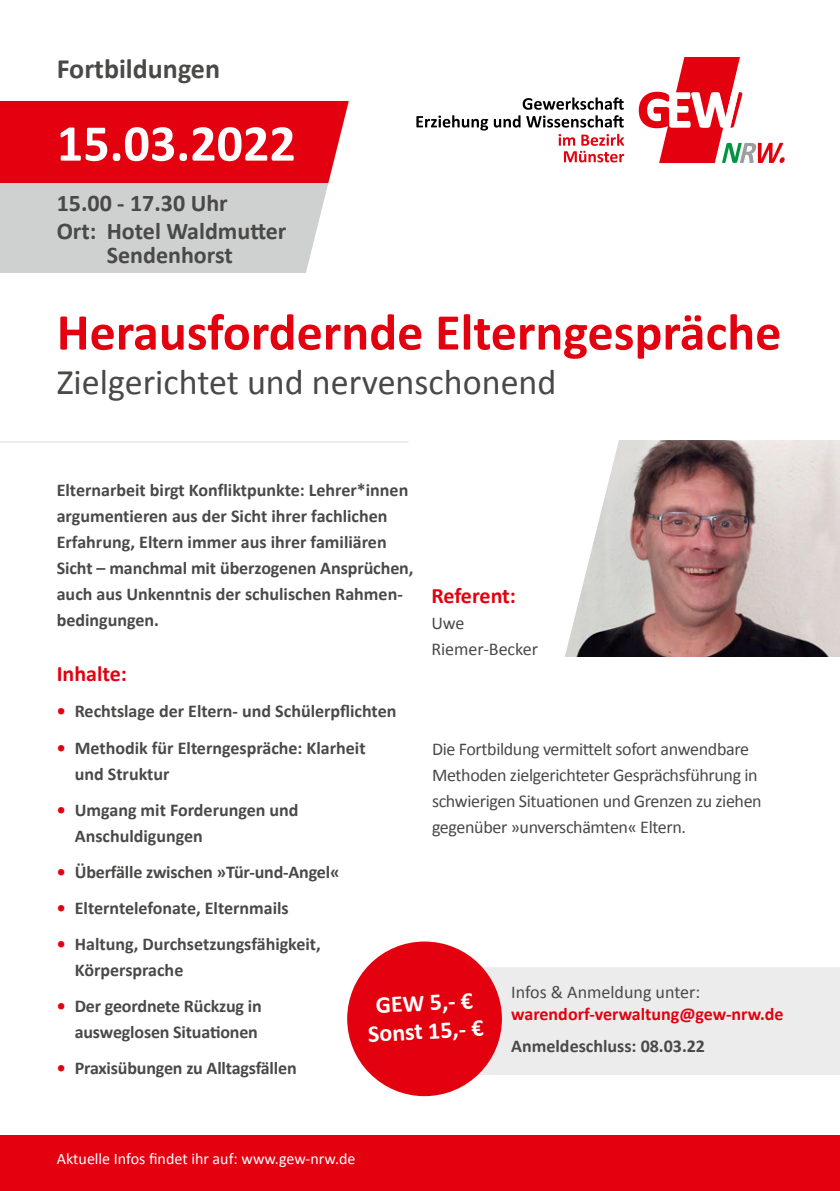
<style>
.page{position:relative;width:840px;height:1191px;background:#fff}
.page>*{position:absolute;margin:0;border:0;box-sizing:border-box;transform-origin:0 0}
.t1{font:700 52px "Calibri";color:#e3000f}
.t2{font:700 52px "Calibri";color:#fff}
.t3{font:36px "Calibri";color:#494948}
.t4{font:700 28px "Calibri";color:#494948}
.t5{font:700 24px/28px "Calibri";color:#494948}
.t6{font:700 24px/28.4px "Calibri";color:#fff;text-align:center}
.t7{font:700 22px "Calibri";color:#e3000f}
.t8{font:700 18px/26px "Calibri";color:#494948}
.t9{font:18px/26px "Calibri";letter-spacing:-.02em;color:#494948}
.t10{font:18px/26px "Calibri";color:#494948}
.t11{font:700 18px "Calibri";color:#e3000f}
.t12{font:16px "Calibri";color:#fff}
.s1{color:#e3000f}
</style>
<div class="page">
<div style="left:0;top:183px;width:366px;height:89px;background:#cfd0d0"></div>
<div style="left:0;top:102px;width:367px;height:81px;background:#e3000f"></div>
<svg style="left:303px;top:101px;width:64px;height:172px;fill:#fff"></svg>
<svg style="left:638px;top:57px;width:146px;height:106px"></svg>
<svg style="left:416px;top:97px;width:208px;height:65px"></svg>
<div style="left:0;top:1135px;width:839px;height:56px;background:#e3000f"></div>
<img style="left:647px;top:441px;width:192px;height:215px">
<svg style="left:565px;top:440px;width:82px;height:217px"></svg>
<div style="left:477px;top:967px;width:362px;height:108px;background:#ececed"></div>
<div style="left:347px;top:941px;width:154px;height:155px;background:#e3000f;border-radius:50%"></div>
<hr style="left:0;top:441px;width:408px;height:2px;background:#ececed">
<h3 class="t4" style="left:57px;top:49px;width:165px">Fortbildungen</h3>
<h1 class="t2" style="left:57px;top:107px;width:240px">15.03.2022</h1>
<h3 class="t5" style="left:57px;top:188px;width:231px">15.00 - 17.30 Uhr<br>Ort: Hotel Waldmutter</h3>
<h3 class="t5" style="left:107px;top:240px;width:127px">Sendenhorst</h3>
<h1 class="t1" style="left:57px;top:295px;width:725px">Herausfordernde Elterngespräche</h1>
<h2 class="t3" style="left:57px;top:359px;width:501px">Zielgerichtet und nervenschonend</h2>
<p class="t8" style="left:57px;top:476px;width:358px">Elternarbeit birgt Konfliktpunkte: Lehrer*innen argumentieren aus der Sicht ihrer fachlichen Erfahrung, Eltern immer aus ihrer familiären Sicht – manchmal mit überzogenen Ansprüchen, auch aus Unkenntnis der schulischen Rahmen&shy;bedingungen.</p>
<p class="t7" style="left:57px;top:658px;width:72px">Inhalte:</p>
<p class="t8" style="left:57px;top:698px;width:341px"><span class="s1">•</span> Rechtslage der Eltern- und Schülerpflichten</p>
<p class="t8" style="left:75px;top:734px;width:292px;text-indent:-18px"><span class="s1">•</span> Methodik für Elterngespräche: Klarheit und Struktur</p>
<p class="t8" style="left:75px;top:796px;width:225px;text-indent:-18px"><span class="s1">•</span> Umgang mit Forderungen und<br>Anschuldigungen</p>
<p class="t8" style="left:57px;top:858px;width:284px"><span class="s1">•</span> Überfälle zwischen »Tür-und-Angel«</p>
<p class="t8" style="left:57px;top:894px;width:233px"><span class="s1">•</span> Elterntelefonate, Elternmails</p>
<p class="t8" style="left:75px;top:930px;width:247px;text-indent:-18px"><span class="s1">•</span> Haltung, Durchsetzungsfähigkeit,<br>Körpersprache</p>
<p class="t8" style="left:57px;top:992px;width:206px;text-align:right"><span class="s1">•</span> Der geordnete Rückzug in ausweglosen Situationen</p>
<p class="t8" style="left:57px;top:1054px;width:241px"><span class="s1">•</span> Praxisübungen zu Alltagsfällen</p>
<p class="t7" style="left:431px;top:580px;width:86px">Referent:</p>
<p class="t10" style="left:431px;top:609px;width:108px">Uwe<br>Riemer-Becker</p>
<p class="t9" style="left:432px;top:735px;width:331px">Die Fortbildung vermittelt sofort anwendbare Methoden zielgerichteter Gesprächsführung in schwierigen Situationen und Grenzen zu ziehen gegenüber »unverschämten« Eltern.</p>
<h3 class="t6" style="left:365px;top:990px;width:117px;rotate:-3deg">GEW 5,- €<br>Sonst 15,- €</h3>
<p class="t10" style="left:511px;top:978px;width:190px">Infos &amp; Anmeldung unter:</p>
<p class="t11" style="left:511px;top:1001px;width:274px">warendorf-verwaltung@gew-nrw.de</p>
<p class="t8" style="left:511px;top:1032px;width:195px">Anmeldeschluss: 08.03.22</p>
<p class="t12" style="left:57px;top:1148px;width:300px">Aktuelle Infos findet ihr auf: www.gew-nrw.de</p>
</div>
